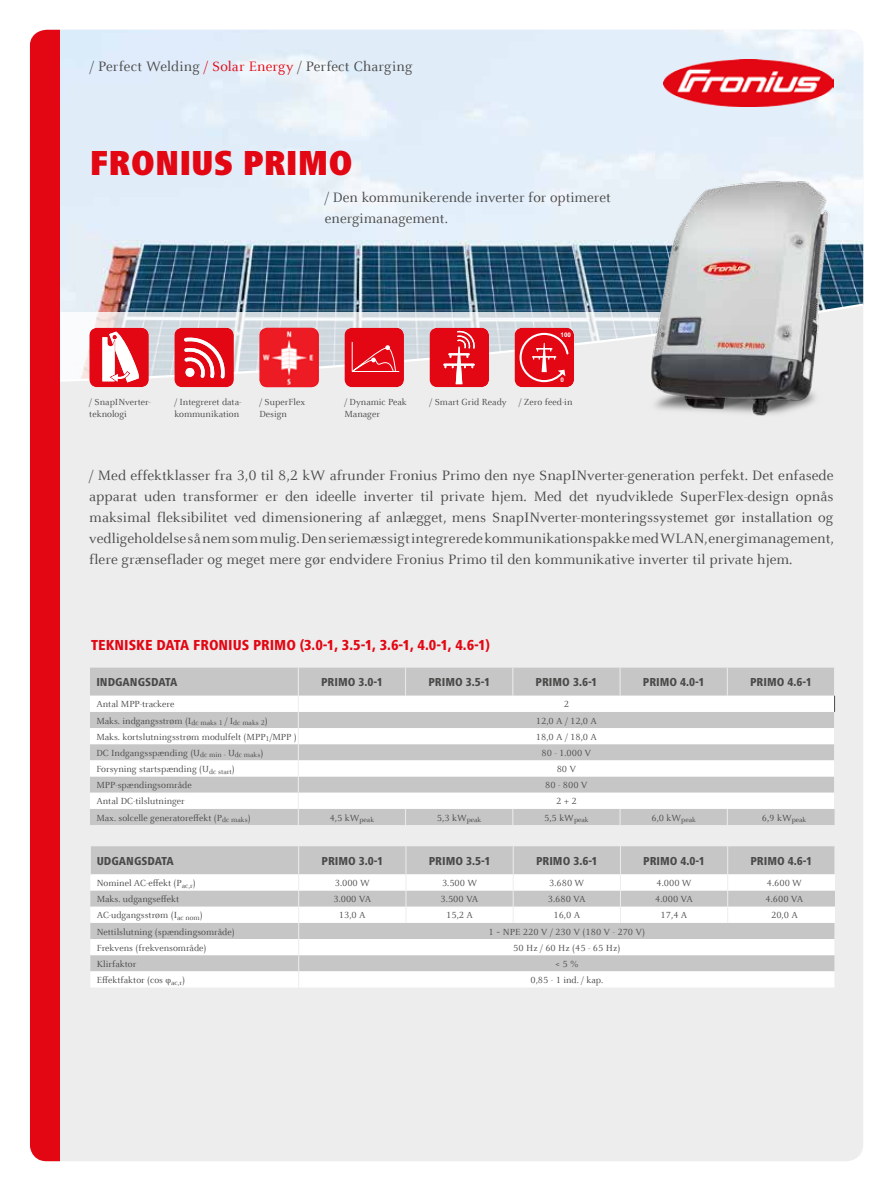
<style>
.page{position:relative;width:893px;height:1191px;background:#fff}
.page>*{position:absolute;margin:0;border:0;box-sizing:border-box;transform-origin:0 0}
.t1{font:900 condensed 36px "Frutiger Next LTW1 G";color:#e30613}
.t2{font:15px/21px "Celeste Offc Pro";color:#4a4a49;text-align:justify}
.t3{font:800 condensed 15px "Frutiger Next LTW1 G";color:#e30613}
.t4{font:800 condensed 12px "Frutiger Next LTW1 G";color:#4a4a49}
.t5{font:9.75px/12px "Celeste Offc Pro";color:#4a4a49}
.t6{font:700 6.3px "Arial";color:#fff}
.s1{color:#e30613}
</style>
<div class="page">
<div style="left:30px;top:30px;width:833px;height:1131px;background:#ededed;border-radius:17px"></div>
<svg style="left:60px;top:30px;width:803px;height:352px"></svg>
<img style="left:637px;top:162px;width:203px;height:254px">
<img style="left:663px;top:60px;width:170px;height:47px">
<svg style="left:89px;top:328px;width:60px;height:59px;background:#eb5d65"></svg>
<svg style="left:174px;top:328px;width:60px;height:59px;background:#e73641"></svg>
<img style="left:259px;top:328px;width:60px;height:59px">
<svg style="left:344px;top:328px;width:60px;height:59px;background:#e41622"></svg>
<hr style="left:352px;top:371px;width:47px;height:1px;background:#fff">
<hr style="left:352px;top:342px;width:1px;height:30px;background:#fff">
<svg style="left:429px;top:328px;width:60px;height:59px;background:#e52732"></svg>
<svg style="left:514px;top:328px;width:60px;height:59px;background:#e62b36"></svg>
<div style="left:30px;top:30px;width:30px;height:1131px;background:#e30613"></div>
<div style="left:90px;top:667px;width:744px;height:158px;background:#c6c6c6"></div>
<svg style="left:90px;top:695px;width:744px;height:114px;background:#e6e6e6"></svg>
<svg style="left:405px;top:809px;width:1px;height:16px"></svg>
<svg style="left:512px;top:809px;width:1px;height:16px"></svg>
<svg style="left:620px;top:809px;width:1px;height:16px"></svg>
<svg style="left:727px;top:809px;width:1px;height:16px"></svg>
<svg style="left:298px;top:667px;width:1px;height:158px"></svg>
<svg style="left:405px;top:667px;width:1px;height:28px"></svg>
<svg style="left:512px;top:667px;width:1px;height:28px"></svg>
<svg style="left:620px;top:667px;width:1px;height:28px"></svg>
<svg style="left:727px;top:667px;width:1px;height:28px"></svg>
<svg style="left:834px;top:695px;width:1px;height:17px"></svg>
<div style="left:91px;top:846px;width:743px;height:28px;background:#c6c6c6"></div>
<svg style="left:90px;top:875px;width:745px;height:112px;background:#e6e6e6"></svg>
<svg style="left:834px;top:846px;width:1px;height:28px"></svg>
<svg style="left:406px;top:846px;width:1px;height:77px"></svg>
<svg style="left:513px;top:846px;width:1px;height:77px"></svg>
<svg style="left:620px;top:846px;width:1px;height:77px"></svg>
<svg style="left:727px;top:846px;width:1px;height:77px"></svg>
<svg style="left:298px;top:846px;width:1px;height:141px"></svg>
<svg style="left:834px;top:923px;width:1px;height:64px"></svg>
<h2 class="t2" style="left:90px;top:55px;width:324px">/ Perfect Welding <span class="s1">/ Solar Energy</span> / Perfect Charging</h2>
<h1 class="t1" style="left:90px;top:142px;width:264px">FRONIUS PRIMO</h1>
<h2 class="t2" style="left:325px;top:186px;width:287px">/ Den kommunikerende inverter for optimeret energimanagement.</h2>
<p class="t6" style="left:561px;top:331px;width:12px">100</p>
<p class="t6" style="left:561px;top:376px;width:5px">0</p>
<p class="t5" style="left:89px;top:395px;width:63px">/ SnapINverter&shy;teknologi</p>
<p class="t5" style="left:174px;top:395px;width:69px">/ Integreret data&shy;kommunikation</p>
<p class="t5" style="left:259px;top:395px;width:47px">/ SuperFlex<br>Design</p>
<p class="t5" style="left:344px;top:395px;width:64px">/ Dynamic Peak<br>Manager</p>
<p class="t5" style="left:429px;top:395px;width:144px">/ Smart Grid Ready / Zero feed-in</p>
<p class="t2" style="left:89px;top:465px;width:746px">/ Med effektklasser fra 3,0 til 8,2 kW afrunder Fronius Primo den nye SnapINverter-generation perfekt. Det enfasede apparat uden transformer er den ideelle inverter til private hjem. Med det nyudviklede SuperFlex-design opnås maksimal fleksibilitet ved dimensionering af anlægget, mens SnapINverter-monteringssystemet gør installation og vedligeholdelse så nem som mulig. Den seriemæssigt integrerede kommunikationspakke med WLAN, energimanagement, flere grænseflader og meget mere gør endvidere Fronius Primo til den kommunikative inverter til private hjem.</p>
<h2 class="t3" style="left:91px;top:636px;width:400px">TEKNISKE DATA FRONIUS PRIMO (3.0-1, 3.5-1, 3.6-1, 4.0-1, 4.6-1)</h2>
<p class="t4" style="left:96px;top:675px;width:83px">INDGANGSDATA</p>
<p class="t4" style="left:321px;top:675px;width:63px">PRIMO 3.0-1</p>
<p class="t4" style="left:428px;top:675px;width:63px">PRIMO 3.5-1</p>
<p class="t4" style="left:536px;top:675px;width:63px">PRIMO 3.6-1</p>
<p class="t4" style="left:643px;top:675px;width:63px">PRIMO 4.0-1</p>
<p class="t4" style="left:750px;top:675px;width:63px">PRIMO 4.6-1</p>
<p class="t5" style="left:96px;top:698px;width:80px">Antal MPP-trackere</p>
<p class="t5" style="left:564px;top:698px;width:7px">2</p>
<p class="t5" style="left:96px;top:714px;width:173px">Maks. indgangsstrøm (I<sub>dc</sub> <sub>maks</sub> <sub>1</sub> / I<sub>dc</sub> <sub>maks</sub> <sub>2</sub>)</p>
<p class="t5" style="left:536px;top:714px;width:63px">12,0 A / 12,0 A</p>
<p class="t5" style="left:96px;top:730px;width:202px">Maks. kortslutningsstrøm modulfelt (MPP<sub>1</sub>/MPP )</p>
<p class="t5" style="left:536px;top:730px;width:63px">18,0 A / 18,0 A</p>
<p class="t5" style="left:96px;top:746px;width:169px">DC Indgangsspænding (U<sub>dc</sub> <sub>min</sub> <sub>-</sub> U<sub>dc</sub> <sub>maks</sub>)</p>
<p class="t5" style="left:541px;top:746px;width:51px">80 - 1.000 V</p>
<p class="t5" style="left:96px;top:763px;width:140px">Forsyning startspænding (U<sub>dc</sub> <sub>start</sub>)</p>
<p class="t5" style="left:557px;top:763px;width:21px">80 V</p>
<p class="t5" style="left:96px;top:779px;width:97px">MPP-spændingsområde</p>
<p class="t5" style="left:545px;top:779px;width:44px">80 - 800 V</p>
<p class="t5" style="left:96px;top:795px;width:90px">Antal DC-tilslutninger</p>
<p class="t5" style="left:556px;top:795px;width:22px">2 + 2</p>
<p class="t5" style="left:96px;top:811px;width:156px">Max. solcelle generatoreffekt (P<sub>dc</sub> <sub>maks</sub>)</p>
<p class="t5" style="left:330px;top:811px;width:46px">4,5 kW<sub>peak</sub></p>
<p class="t5" style="left:437px;top:811px;width:46px">5,3 kW<sub>peak</sub></p>
<p class="t5" style="left:544px;top:811px;width:46px">5,5 kW<sub>peak</sub></p>
<p class="t5" style="left:651px;top:811px;width:46px">6,0 kW<sub>peak</sub></p>
<p class="t5" style="left:762px;top:811px;width:46px">6,9 kW<sub>peak</sub></p>
<p class="t4" style="left:97px;top:853px;width:79px">UDGANGSDATA</p>
<p class="t4" style="left:321px;top:853px;width:63px">PRIMO 3.0-1</p>
<p class="t4" style="left:429px;top:853px;width:63px">PRIMO 3.5-1</p>
<p class="t4" style="left:536px;top:853px;width:63px">PRIMO 3.6-1</p>
<p class="t4" style="left:643px;top:853px;width:63px">PRIMO 4.0-1</p>
<p class="t4" style="left:750px;top:853px;width:63px">PRIMO 4.6-1</p>
<p class="t5" style="left:97px;top:877px;width:101px">Nominel AC-effekt (P<sub>ac,r</sub>)</p>
<p class="t5" style="left:335px;top:877px;width:37px">3.000 W</p>
<p class="t5" style="left:442px;top:877px;width:37px">3.500 W</p>
<p class="t5" style="left:549px;top:877px;width:37px">3.680 W</p>
<p class="t5" style="left:656px;top:877px;width:37px">4.000 W</p>
<p class="t5" style="left:767px;top:877px;width:37px">4.600 W</p>
<p class="t5" style="left:97px;top:893px;width:84px">Maks. udgangseffekt</p>
<p class="t5" style="left:333px;top:893px;width:39px">3.000 VA</p>
<p class="t5" style="left:441px;top:893px;width:39px">3.500 VA</p>
<p class="t5" style="left:548px;top:893px;width:39px">3.680 VA</p>
<p class="t5" style="left:655px;top:893px;width:39px">4.000 VA</p>
<p class="t5" style="left:765px;top:893px;width:39px">4.600 VA</p>
<p class="t5" style="left:97px;top:909px;width:108px">AC-udgangsstrøm (I<sub>ac</sub> <sub>nom</sub>)</p>
<p class="t5" style="left:339px;top:909px;width:28px">13,0 A</p>
<p class="t5" style="left:446px;top:909px;width:28px">15,2 A</p>
<p class="t5" style="left:553px;top:909px;width:28px">16,0 A</p>
<p class="t5" style="left:661px;top:909px;width:28px">17,4 A</p>
<p class="t5" style="left:771px;top:909px;width:28px">20,0 A</p>
<p class="t5" style="left:97px;top:925px;width:140px">Nettilslutning (spændingsområde)</p>
<p class="t5" style="left:488px;top:925px;width:158px">1 ~ NPE 220 V / 230 V (180 V - 270 V)</p>
<p class="t5" style="left:97px;top:941px;width:111px">Frekvens (frekvensområde)</p>
<p class="t5" style="left:513px;top:941px;width:109px">50 Hz / 60 Hz (45 - 65 Hz)</p>
<p class="t5" style="left:97px;top:957px;width:41px">Klirfaktor</p>
<p class="t5" style="left:555px;top:957px;width:25px">&lt; 5 %</p>
<p class="t5" style="left:97px;top:973px;width:90px">Effektfaktor (cos φ<sub>ac,r</sub>)</p>
<p class="t5" style="left:531px;top:973px;width:74px">0,85 - 1 ind. / kap.</p>
</div>
